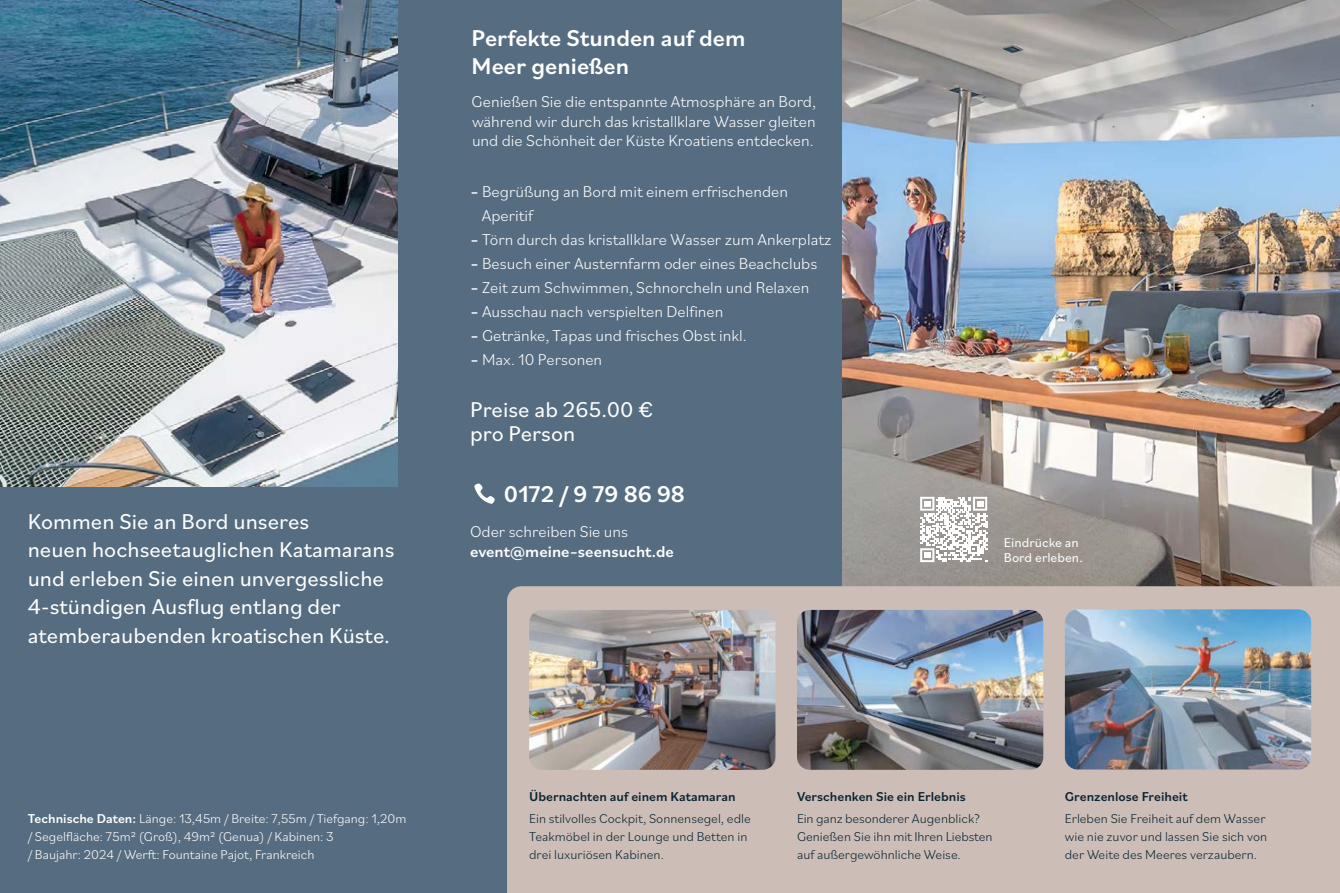
<style>
.page{position:relative;width:1340px;height:893px;background:#fff}
.page>*{position:absolute;margin:0;border:0;box-sizing:border-box;transform-origin:0 0}
.t1{font:500 24px/28.5px "Bilo";color:#fff}
.t2{font:22.5px/28.5px "Bilo";color:#fff}
.t3{font:300 16.5px/19.5px "Bilo";color:#fff;text-align:justify}
.t4{font:500 16.5px/19.5px "Bilo";color:#fff}
.t5{font:300 13.5px/18px "Bilo";color:#0a2433}
.t6{font:300 13.5px/18px "Bilo";color:#fff}
.t7{font:500 13.5px "Bilo";color:#0a2433}
.t8{font:13.5px/15px "Bilo";color:#fff}
.s1{font-weight:500}
.s2{font-weight:300}
</style>
<div class="page">
<div style="left:0;top:0;width:1339px;height:893px;background:#566d81"></div>
<img style="left:0;top:0;width:398px;height:486px">
<img style="left:842px;top:0;width:497px;height:586px">
<div style="left:507px;top:586px;width:832px;height:307px;background:#ccbeb6"></div>
<img style="left:1064px;top:609px;width:247px;height:160px">
<img style="left:797px;top:610px;width:246px;height:160px">
<img style="left:529px;top:610px;width:246px;height:160px">
<svg style="left:920px;top:497px;width:67px;height:65px;background:#d6d5d3"></svg>
<svg style="left:474px;top:483px;width:20px;height:21px"></svg>
<p class="t2" style="left:28px;top:506px;width:368px">Kommen Sie an Bord unseres<br>neuen hochseetauglichen Katamarans und erleben Sie einen unvergessliche 4-stündigen Ausflug entlang der atemberaubenden kroatischen Küste.</p>
<p class="t6" style="left:28px;top:809px;width:380px"><span class="s1">Technische Daten:</span> Länge: 13,45m / Breite: 7,55m / Tiefgang: 1,20m / Segelfläche: 75m² (Groß), 49m² (Genua) / Kabinen: 3<br>/ Baujahr: 2024 / Werft: Fountaine Pajot, Frankreich</p>
<p class="t1" style="left:471px;top:22px;width:275px">Perfekte Stunden auf dem<br>Meer genießen</p>
<p class="t3" style="left:471px;top:91px;width:346px">Genießen Sie die entspannte Atmosphäre an Bord, während wir durch das kristallklare Wasser gleiten und die Schönheit der Küste Kroatiens entdecken.</p>
<p class="t3" style="left:470px;top:181px;width:319px"><span class="s1">–</span> Begrüßung an Bord mit einem erfrischenden</p>
<p class="t3" style="left:482px;top:205px;width:53px">Aperitif</p>
<p class="t3" style="left:470px;top:229px;width:363px"><span class="s1">–</span> Törn durch das kristallklare Wasser zum Ankerplatz</p>
<p class="t3" style="left:470px;top:253px;width:348px"><span class="s1">–</span> Besuch einer Austernfarm oder eines Beachclubs</p>
<p class="t3" style="left:470px;top:277px;width:340px"><span class="s1">–</span> Zeit zum Schwimmen, Schnorcheln und Relaxen</p>
<p class="t3" style="left:470px;top:301px;width:255px"><span class="s1">–</span> Ausschau nach verspielten Delfinen</p>
<p class="t3" style="left:470px;top:325px;width:278px"><span class="s1">–</span> Getränke, Tapas und frisches Obst inkl.</p>
<p class="t3" style="left:470px;top:349px;width:133px"><span class="s1">–</span> Max. 10 Personen</p>
<p class="t2" style="left:470px;top:396px;width:185px;line-height:24px">Preise ab 265.00 € pro Person</p>
<p class="t1" style="left:504px;top:478px;width:183px">0172 / 9 79 86 98</p>
<p class="t4" style="left:470px;top:521px;width:205px"><span class="s2">Oder schreiben Sie uns </span>event@meine–seensucht.de</p>
<p class="t8" style="left:1003px;top:534px;width:80px">Eindrücke an<br>Bord erleben.</p>
<p class="t7" style="left:529px;top:787px;width:208px">Übernachten auf einem Katamaran</p>
<p class="t7" style="left:797px;top:787px;width:170px">Verschenken Sie ein Erlebnis</p>
<p class="t7" style="left:1064px;top:787px;width:124px">Grenzenlose Freiheit</p>
<p class="t5" style="left:529px;top:809px;width:223px">Ein stilvolles Cockpit, Sonnensegel, edle<br>Teakmöbel in der Lounge und Betten in drei luxuriösen Kabinen.</p>
<p class="t5" style="left:797px;top:809px;width:184px">Ein ganz besonderer Augenblick?</p>
<p class="t5" style="left:797px;top:827px;width:197px">Genießen Sie ihn mit Ihren Liebsten auf außergewöhnliche Weise.</p>
<p class="t5" style="left:1064px;top:809px;width:204px;text-align:justify">Erleben Sie Freiheit auf dem Wasser wie nie zuvor und lassen Sie sich von der Weite des Meeres verzaubern.</p>
</div>
